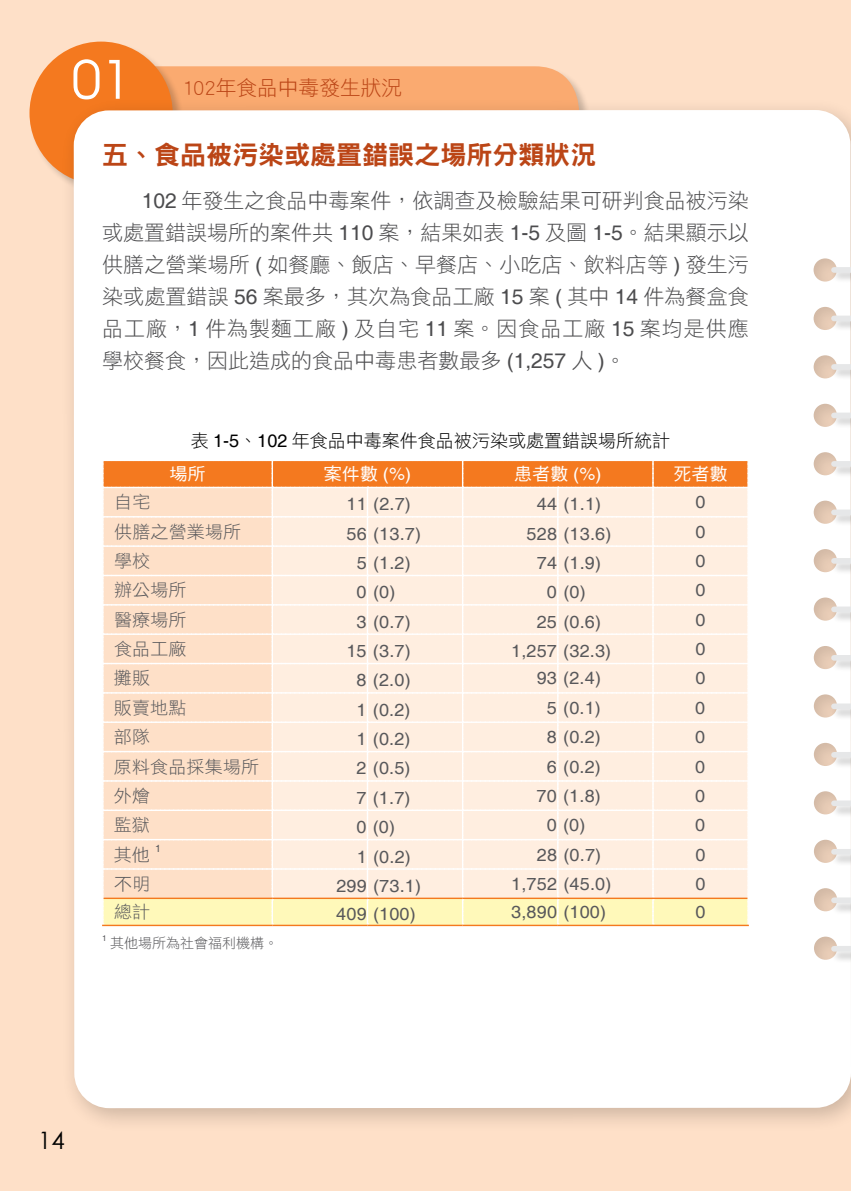
<style>
.page{position:relative;width:851px;height:1191px;background:#fff}
.page>*{position:absolute;margin:0;border:0;box-sizing:border-box;transform-origin:0 0}
.t1{font:52.4px "Avian";color:#fff}
.t2{font:26px "DF Hei Std W9";color:#bb4516}
.t3{font:24px "Century Gothic";color:#000}
.t4{font:21px/32px "DF Hei Std W3";letter-spacing:.005em;color:#4c4c4e;text-align:justify}
.t5{font:20.6px "DF Hei Std W3";color:#bb4516}
.t6{font:18px "DF Hei Std W3";color:#000}
.t7{font:17.4px "Helvetica";letter-spacing:.01em;color:#58585b}
.t8{font:17.4px "DF Hei Std W3";letter-spacing:.01em;color:#58585b}
.t9{font:17.4px "DF Hei Std W5";letter-spacing:.01em;color:#fff}
.t10{font:14px "DF Hei Std W3";color:#58585b}
.t11{font:10.2px "Helvetica";color:#58585b}
.t12{font:8.2px "Helvetica";color:#58585b}
.s1{font-family:"Helvetica"}
</style>
<div class="page">
<div style="left:0;top:0;width:850px;height:1191px;background:#fee0c8"></div>
<div style="left:69px;top:66px;width:510px;height:96px;background:#faaa70;border-radius:44px"></div>
<div style="left:29px;top:41px;width:155px;height:156px;background:#000;opacity:.2"></div>
<div style="left:29px;top:42px;width:144px;height:143px;background:#f4791f;border-radius:50%"></div>
<div style="left:60px;top:97px;width:790px;height:1036px;background:#000;opacity:.2"></div>
<div style="left:74px;top:110px;width:776px;height:998px;background:#fff"></div>
<div style="left:831px;top:266px;width:19px;height:697px;background:#000;opacity:.2"></div>
<div style="left:833px;top:267px;width:17px;height:6px;background:#e6e7e8"></div>
<div style="left:833px;top:315px;width:17px;height:6px;background:#e6e7e8"></div>
<div style="left:833px;top:364px;width:17px;height:6px;background:#e6e7e8"></div>
<div style="left:833px;top:412px;width:17px;height:6px;background:#e6e7e8"></div>
<div style="left:833px;top:461px;width:17px;height:6px;background:#e6e7e8"></div>
<div style="left:833px;top:509px;width:17px;height:6px;background:#e6e7e8"></div>
<div style="left:833px;top:558px;width:17px;height:6px;background:#e6e7e8"></div>
<div style="left:833px;top:606px;width:17px;height:6px;background:#e6e7e8"></div>
<div style="left:833px;top:655px;width:17px;height:5px;background:#e6e7e8"></div>
<div style="left:833px;top:703px;width:17px;height:6px;background:#e6e7e8"></div>
<div style="left:833px;top:752px;width:17px;height:5px;background:#e6e7e8"></div>
<div style="left:833px;top:800px;width:17px;height:6px;background:#e6e7e8"></div>
<div style="left:833px;top:849px;width:17px;height:5px;background:#e6e7e8"></div>
<div style="left:833px;top:897px;width:17px;height:6px;background:#e6e7e8"></div>
<div style="left:833px;top:946px;width:17px;height:5px;background:#e6e7e8"></div>
<svg style="left:102px;top:459px;width:647px;height:466px"></svg>
<hr style="left:103px;top:897px;width:169px;height:2px;background:#f4791f">
<hr style="left:272px;top:897px;width:95px;height:2px;background:#f4791f">
<hr style="left:367px;top:897px;width:95px;height:2px;background:#f4791f">
<hr style="left:462px;top:897px;width:95px;height:2px;background:#f4791f">
<hr style="left:557px;top:897px;width:96px;height:2px;background:#f4791f">
<hr style="left:653px;top:897px;width:94px;height:2px;background:#f4791f">
<hr style="left:102px;top:924px;width:170px;height:2px;background:#f4791f">
<hr style="left:272px;top:924px;width:95px;height:2px;background:#f4791f">
<hr style="left:367px;top:924px;width:95px;height:2px;background:#f4791f">
<hr style="left:462px;top:924px;width:95px;height:2px;background:#f4791f">
<hr style="left:557px;top:924px;width:96px;height:2px;background:#f4791f">
<hr style="left:653px;top:924px;width:95px;height:2px;background:#f4791f">
<h1 class="t1" style="left:72px;top:49px;width:60px">01</h1>
<p class="t5" style="left:182px;top:76px;width:222px">102年食品中毒發生狀況</p>
<h2 class="t2" style="left:102px;top:141px;width:495px">五、食品被污染或處置錯誤之場所分類狀況</h2>
<p class="t4" style="left:102px;top:184px;width:648px;text-indent:40px"><span class="s1">102</span> 年發生之食品中毒案件，依調查及檢驗結果可研判食品被污染或處置錯誤場所的案件共 <span class="s1">110</span> 案，結果如表 <span class="s1">1-5</span> 及圖 <span class="s1">1-5</span>。結果顯示以供膳之營業場所 <span class="s1">(</span> 如餐廳、飯店、早餐店、小吃店、飲料店等 <span class="s1">)</span> 發生污染或處置錯誤 <span class="s1">56</span> 案最多，其次為食品工廠 <span class="s1">15</span> 案 <span class="s1">(</span> 其中 <span class="s1">14</span> 件為餐盒食品工廠，<span class="s1">1</span> 件為製麵工廠 <span class="s1">)</span> 及自宅 <span class="s1">11</span> 案。因食品工廠 <span class="s1">15</span> 案均是供應學校餐食，因此造成的食品中毒患者數最多 <span class="s1">(1,257</span> 人 <span class="s1">)</span>。</p>
<p class="t6" style="left:191px;top:431px;width:481px">表 <span class="s1">1-5</span>、<span class="s1">102</span> 年食品中毒案件食品被污染或處置錯誤場所統計</p>
<p class="t9" style="left:169px;top:464px;width:38px">場所</p>
<p class="t9" style="left:324px;top:464px;width:89px">案件數 <span class="s1">(%)</span></p>
<p class="t9" style="left:514px;top:464px;width:89px">患者數 <span class="s1">(%)</span></p>
<p class="t9" style="left:673px;top:464px;width:56px">死者數</p>
<p class="t8" style="left:114px;top:493px;width:38px">自宅</p>
<p class="t7" style="left:346px;top:494px;width:66px">11 (2.7)</p>
<p class="t7" style="left:537px;top:494px;width:66px">44 (1.1)</p>
<p class="t7" style="left:695px;top:492px;width:12px">0</p>
<p class="t8" style="left:114px;top:522px;width:129px">供膳之營業場所</p>
<p class="t7" style="left:346px;top:523px;width:76px">56 (13.7)</p>
<p class="t7" style="left:526px;top:523px;width:86px">528 (13.6)</p>
<p class="t7" style="left:695px;top:521px;width:12px">0</p>
<p class="t8" style="left:114px;top:551px;width:38px">學校</p>
<p class="t7" style="left:356px;top:553px;width:56px">5 (1.2)</p>
<p class="t7" style="left:536px;top:553px;width:66px">74 (1.9)</p>
<p class="t7" style="left:695px;top:551px;width:12px">0</p>
<p class="t8" style="left:114px;top:581px;width:74px">辦公場所</p>
<p class="t7" style="left:356px;top:582px;width:40px">0 (0)</p>
<p class="t7" style="left:547px;top:582px;width:40px">0 (0)</p>
<p class="t7" style="left:695px;top:580px;width:12px">0</p>
<p class="t8" style="left:114px;top:610px;width:74px">醫療場所</p>
<p class="t7" style="left:356px;top:611px;width:56px">3 (0.7)</p>
<p class="t7" style="left:536px;top:611px;width:66px">25 (0.6)</p>
<p class="t7" style="left:695px;top:609px;width:12px">0</p>
<p class="t8" style="left:114px;top:639px;width:74px">食品工廠</p>
<p class="t7" style="left:346px;top:641px;width:66px">15 (3.7)</p>
<p class="t7" style="left:511px;top:641px;width:102px">1,257 (32.3)</p>
<p class="t7" style="left:695px;top:639px;width:12px">0</p>
<p class="t8" style="left:114px;top:669px;width:38px">攤販</p>
<p class="t7" style="left:356px;top:670px;width:56px">8 (2.0)</p>
<p class="t7" style="left:536px;top:668px;width:66px">93 (2.4)</p>
<p class="t7" style="left:695px;top:668px;width:12px">0</p>
<p class="t8" style="left:114px;top:698px;width:74px">販賣地點</p>
<p class="t7" style="left:356px;top:699px;width:56px">1 (0.2)</p>
<p class="t7" style="left:546px;top:697px;width:56px">5 (0.1)</p>
<p class="t7" style="left:695px;top:697px;width:12px">0</p>
<p class="t8" style="left:114px;top:727px;width:38px">部隊</p>
<p class="t7" style="left:356px;top:729px;width:56px">1 (0.2)</p>
<p class="t7" style="left:546px;top:727px;width:56px">8 (0.2)</p>
<p class="t7" style="left:695px;top:727px;width:12px">0</p>
<p class="t8" style="left:114px;top:757px;width:147px">原料食品採集場所</p>
<p class="t7" style="left:356px;top:758px;width:56px">2 (0.5)</p>
<p class="t7" style="left:546px;top:756px;width:56px">6 (0.2)</p>
<p class="t7" style="left:695px;top:756px;width:12px">0</p>
<p class="t8" style="left:114px;top:786px;width:38px">外燴</p>
<p class="t7" style="left:356px;top:787px;width:56px">7 (1.7)</p>
<p class="t7" style="left:536px;top:785px;width:66px">70 (1.8)</p>
<p class="t7" style="left:695px;top:785px;width:12px">0</p>
<p class="t8" style="left:114px;top:815px;width:38px">監獄</p>
<p class="t7" style="left:356px;top:817px;width:40px">0 (0)</p>
<p class="t7" style="left:546px;top:815px;width:40px">0 (0)</p>
<p class="t7" style="left:695px;top:815px;width:12px">0</p>
<p class="t8" style="left:114px;top:845px;width:38px">其他</p>
<p class="t11" style="left:155px;top:842px;width:7px">1</p>
<p class="t7" style="left:357px;top:846px;width:56px">1 (0.2)</p>
<p class="t7" style="left:537px;top:844px;width:66px">28 (0.7)</p>
<p class="t7" style="left:695px;top:844px;width:12px">0</p>
<p class="t8" style="left:114px;top:874px;width:38px">不明</p>
<p class="t7" style="left:336px;top:875px;width:86px">299 (73.1)</p>
<p class="t7" style="left:511px;top:873px;width:102px">1,752 (45.0)</p>
<p class="t7" style="left:695px;top:873px;width:12px">0</p>
<p class="t8" style="left:114px;top:902px;width:38px">總計</p>
<p class="t7" style="left:336px;top:904px;width:81px">409 (100)</p>
<p class="t7" style="left:511px;top:902px;width:96px">3,890 (100)</p>
<p class="t7" style="left:695px;top:902px;width:12px">0</p>
<p class="t12" style="left:102px;top:934px;width:6px">1</p>
<p class="t10" style="left:110px;top:935px;width:169px">其他場所為社會福利機構。</p>
<h3 class="t3" style="left:38px;top:1123px;width:28px">14</h3>
</div>
